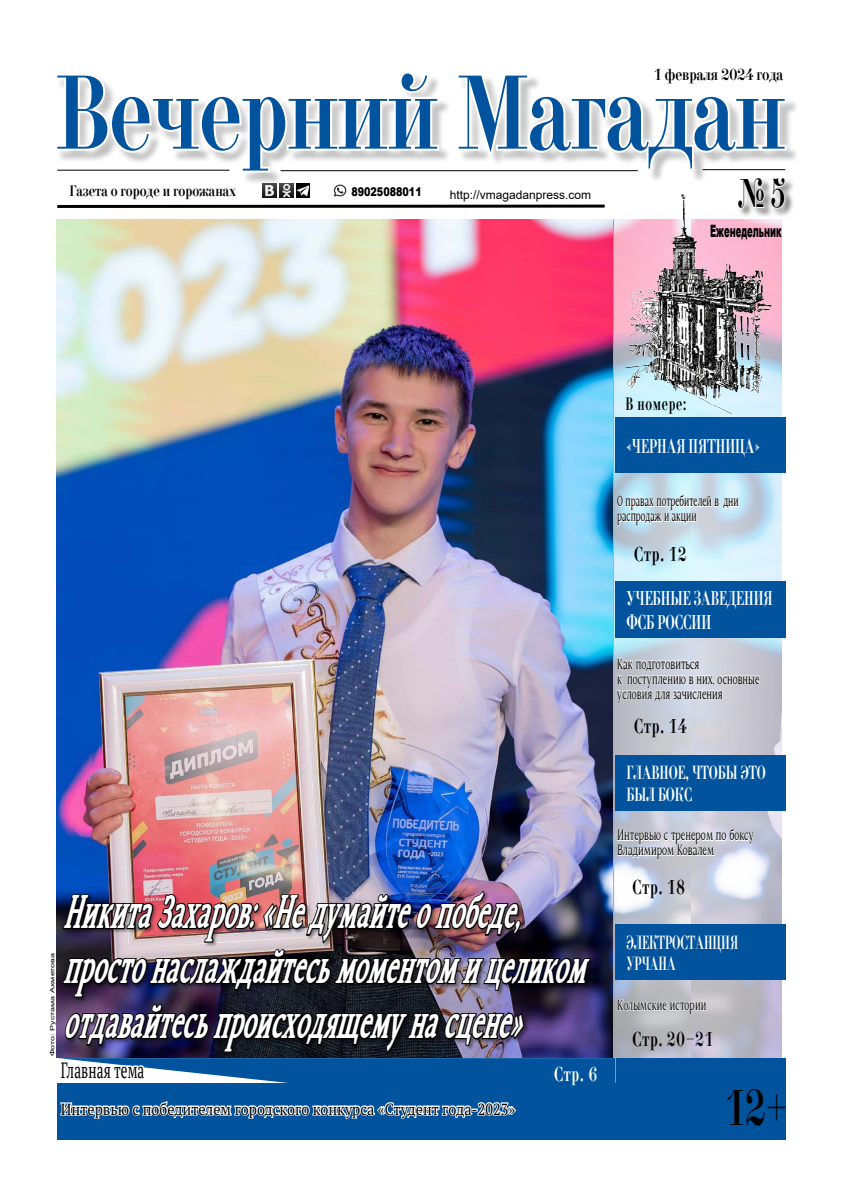
<style>
.page{position:relative;width:842px;height:1191px;background:#fff}
.page>*{position:absolute;margin:0;border:0;box-sizing:border-box;transform-origin:0 0}
.t1{font:104.3px "Didona C";color:#00539c;scale:.8 1}
.t2{font:50px "Didona C";color:#000;scale:.68 1}
.t3{font:italic 700 48px/55px "Kundera";letter-spacing:-.01em;color:#fff;scale:.51 1}
.t4{font:40px "Didona C";color:#000;scale:.63 1}
.t5{font:22px "PT Serif";letter-spacing:.01em;color:#000;scale:.61 1}
.t6{font:20px "Didona C";letter-spacing:.06em;color:#000;scale:.7 1}
.t7{font:20px/24px "Didona C";letter-spacing:.105em;color:#fff;scale:.65 1}
.t8{font:20px "Didona C";letter-spacing:.14em;color:#fff;scale:.65 1}
.t9{font:20px "Didona C";letter-spacing:.105em;color:#fff;scale:.7 1}
.t10{font:19px/22px "Didona C";letter-spacing:.11em;color:#fff;scale:.66 1}
.t11{font:19px/21px "Didona C";letter-spacing:.14em;color:#fff;scale:.61 1}
.t12{font:18px "Didona C";letter-spacing:.06em;color:#000;scale:.67 1}
.t13{font:900 17px "Arial";color:#000;scale:.5 1}
.t14{font:16px "PT Serif";color:#000;scale:.9 1}
.t15{font:15.9px "Didona C";color:#000;scale:.84 1}
.t16{font:15px/15px "Kundera";color:#000;scale:.65 1}
.t17{font:15px/15px "Kundera";color:#000;scale:.6 1}
.t18{font:15px "Didona C";color:#000;scale:.84 1}
.t19{font:12px "Arial";color:#000}
.t20{font:900 12px "Arial";color:#000;scale:.8 1}
.t21{font:6px "Arial";color:#000;scale:1.5 1}
</style>
<div class="page">
<img style="left:57px;top:220px;width:556px;height:837px">
<svg style="left:613px;top:219px;width:173px;height:839px;background:#c2c2ce"></svg>
<div style="left:616px;top:1058px;width:170px;height:81px;background:#00539c"></div>
<img style="left:644px;top:209px;width:42px;height:90px">
<div style="left:57px;top:1083px;width:561px;height:56px;background:#00539c"></div>
<div style="left:737px;top:177px;width:57px;height:40px;background:#000;opacity:.75"></div>
<div style="left:732px;top:172px;width:59px;height:42px;background:#fff;opacity:.75"></div>
<svg style="left:57px;top:76px;width:731px;height:133px"></svg>
<div style="left:615px;top:924px;width:171px;height:56px;background:#00539c"></div>
<div style="left:615px;top:755px;width:171px;height:55px;background:#00539c"></div>
<div style="left:615px;top:417px;width:170px;height:56px;background:#00539c"></div>
<div style="left:615px;top:581px;width:170px;height:57px;background:#00539c"></div>
<img style="left:297px;top:183px;width:13px;height:14px">
<svg style="left:617px;top:827px;width:138px;height:33px"></svg>
<svg style="left:616px;top:657px;width:144px;height:50px"></svg>
<svg style="left:616px;top:493px;width:123px;height:34px"></svg>
<img style="left:58px;top:888px;width:649px;height:232px">
<p class="t15" style="left:654px;top:66px;width:156px">1 февраля 2024 года</p>
<h1 class="t1" style="left:56px;top:58px;width:913px">Вечерний Магадан</h1>
<p class="t18" style="left:69px;top:183px;width:200px">Газета о городе и горожанах</p>
<p class="t20" style="left:351px;top:183px;width:90px">89025088011</p>
<p class="t19" style="left:450px;top:186px;width:143px">http://vmagadanpress.com</p>
<h3 class="t4" style="left:738px;top:173px;width:77px">№ 5</h3>
<p class="t13" style="left:710px;top:219px;width:145px">Еженедельник</p>
<h3 class="t3" style="left:63px;top:885px;width:1054px">НикитаЗахаров:«Недумайтеопобеде, простонаслаждайтесьмоментомицеликом отдавайтесьпроисходящему насцене»</h3>
<p class="t21" style="left:48px;top:1056px;width:70px;rotate:-90deg">Фото: Рустама Ахметова</p>
<h3 class="t5" style="left:61px;top:1055px;width:138px">Главная тема</h3>
<p class="t14" style="left:61px;top:1098px;width:506px">Интервью с победителем городского конкурса «Студент года-2023»</p>
<h3 class="t9" style="left:554px;top:1063px;width:63px">Стр. 6</h3>
<p class="t12" style="left:625px;top:394px;width:92px">В номере:</p>
<h3 class="t8" style="left:626px;top:436px;width:207px">«Черная пятница»</h3>
<p class="t17" style="left:617px;top:494px;width:204px">О правах потребителей в дни распродаж и акции</p>
<h3 class="t6" style="left:634px;top:544px;width:76px">Стр. 12</h3>
<h3 class="t7" style="left:626px;top:587px;width:223px">Учебные заведения<br>ФСБ России</h3>
<p class="t16" style="left:617px;top:656px;width:221px">Как подготовиться<br>к поступлению в них, основные условия для зачисления</p>
<h3 class="t6" style="left:634px;top:715px;width:76px">Стр. 14</h3>
<p class="t10" style="left:626px;top:762px;width:213px">Главное, чтобы это был бокс</p>
<p class="t16" style="left:618px;top:828px;width:211px">Интервью с тренером по боксу<br>Владимиром Ковалем</p>
<h3 class="t6" style="left:633px;top:876px;width:76px">Стр. 18</h3>
<p class="t11" style="left:626px;top:932px;width:182px">Электростанция<br>Урчана</p>
<p class="t16" style="left:618px;top:997px;width:138px">Колымские истории</p>
<h3 class="t6" style="left:633px;top:1028px;width:117px">Стр. 20–21</h3>
<h2 class="t2" style="left:725px;top:1081px;width:94px">12+</h2>
</div>
